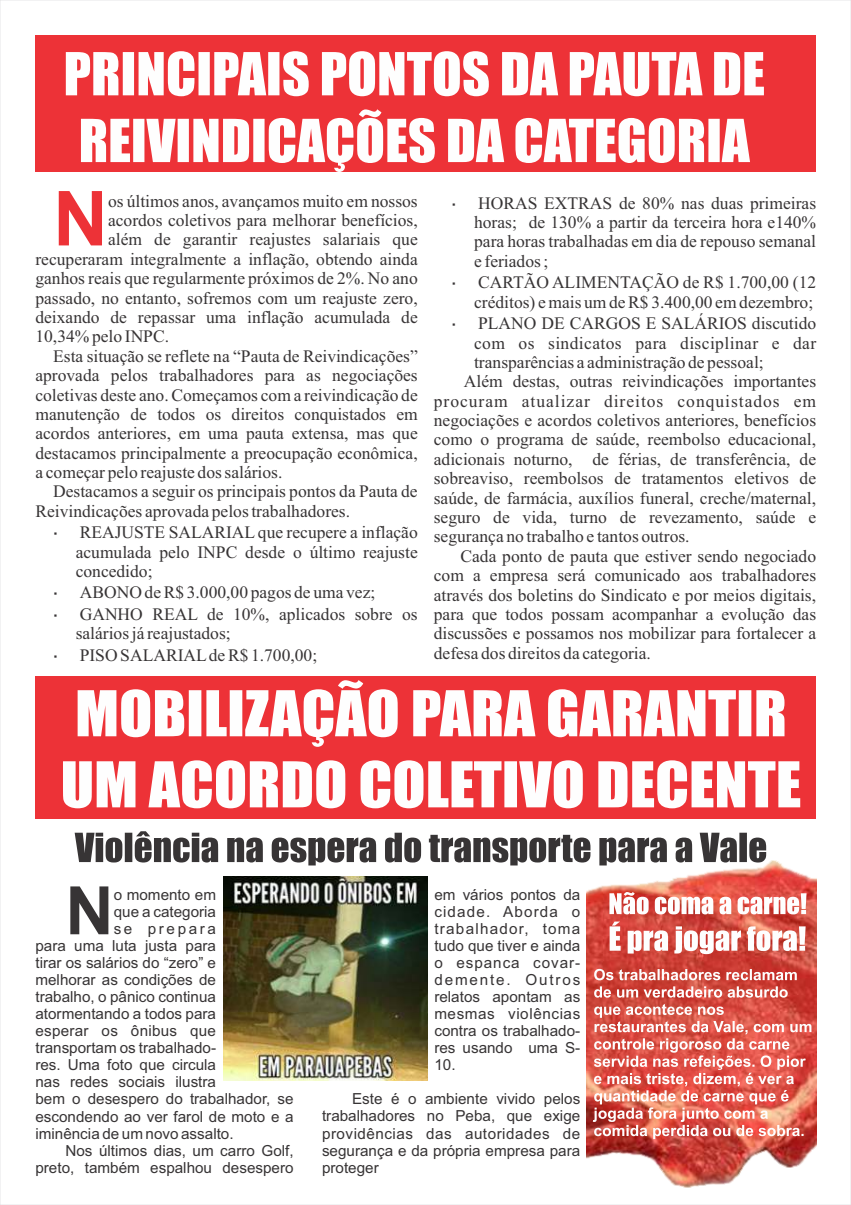
<style>
.page{position:relative;width:851px;height:1205px;background:#fff}
.page>*{position:absolute;margin:0;border:0;box-sizing:border-box;transform-origin:0 0}
.t1{font:700 75.88px "Arial";color:#ed3237}
.t2{font:700 66.75px "Arial";color:#373435}
.t3{font:17.5px/19.4px "Times New Roman";color:#373435}
.t4{font:17.5px "Times New Roman";letter-spacing:.055em;color:#373435}
.t5{font:17.5px "Times New Roman";letter-spacing:.025em;color:#373435}
.t6{font:15.25px/17px "Arial";color:#373435;text-align:justify}
.t7{font:15.25px "Arial";letter-spacing:.17em;color:#373435}
</style>
<div class="page">
<img style="left:586px;top:860px;width:230px;height:327px">
<div style="left:35px;top:35px;width:781px;height:137px;background:#ed3237"></div>
<div style="left:35px;top:676px;width:781px;height:142px;background:#ed3237"></div>
<svg style="left:66px;top:51px;width:697px;height:121px"></svg>
<svg style="left:63px;top:680px;width:737px;height:128px"></svg>
<svg style="left:75px;top:831px;width:691px;height:34px"></svg>
<svg style="left:592px;top:969px;width:219px;height:170px"></svg>
<img style="left:223px;top:876px;width:204px;height:204px">
<svg style="left:609px;top:892px;width:197px;height:62px"></svg>
<h1 class="t1" style="left:53px;top:190px;width:56px">N</h1>
<p class="t3" style="left:108px;top:193px;width:311px">os últimos anos, avançamos muito em nossos</p>
<p class="t3" style="left:108px;top:212px;width:311px">acordos coletivos para melhorar benefícios,</p>
<p class="t3" style="left:108px;top:232px;width:311px">além de garantir reajustes salariais que</p>
<p class="t3" style="left:35px;top:251px;width:384px">recuperaram integralmente a inflação, obtendo ainda</p>
<p class="t3" style="left:35px;top:270px;width:384px">ganhos reais que regularmente próximos de 2%. No ano</p>
<p class="t3" style="left:35px;top:290px;width:384px">passado, no entanto, sofremos com um reajuste zero,</p>
<p class="t3" style="left:35px;top:309px;width:384px">deixando de repassar uma inflação acumulada de</p>
<p class="t3" style="left:35px;top:328px;width:135px">10,34% pelo INPC.</p>
<p class="t3" style="left:53px;top:348px;width:366px">Esta situação se reflete na “Pauta de Reivindicações”</p>
<p class="t3" style="left:35px;top:367px;width:384px">aprovada pelos trabalhadores para as negociações</p>
<p class="t3" style="left:35px;top:387px;width:384px">coletivas deste ano. Começamos com a reivindicação de</p>
<p class="t3" style="left:35px;top:406px;width:384px">manutenção de todos os direitos conquistados em</p>
<p class="t3" style="left:35px;top:425px;width:384px">acordos anteriores, em uma pauta extensa, mas que</p>
<p class="t3" style="left:35px;top:445px;width:384px">destacamos principalmente a preocupação econômica,</p>
<p class="t3" style="left:35px;top:464px;width:248px">a começar pelo reajuste dos salários.</p>
<p class="t3" style="left:53px;top:483px;width:366px">Destacamos a seguir os principais pontos da Pauta de</p>
<p class="t3" style="left:35px;top:503px;width:316px">Reivindicações aprovada pelos trabalhadores.</p>
<p class="t3" style="left:76px;top:524px;width:343px;text-align:justify">REAJUSTE SALARIAL que recupere a inflação acumulada pelo INPC desde o último reajuste concedido;</p>
<p class="t3" style="left:80px;top:583px;width:339px;line-height:21.4px">ABONO de R$ 3.000,00 pagos de uma vez;<br>GANHO REAL de 10%, aplicados sobre os</p>
<p class="t3" style="left:76px;top:624px;width:243px;line-height:21.4px">salários já reajustados;<br>PISO SALARIALde R$ 1.700,00;</p>
<p class="t3" style="left:474px;top:195px;width:343px;text-align:justify">HORAS EXTRAS de 80% nas duas primeiras horas; de 130% a partir da terceira hora e140% para horas trabalhadas em dia de repouso semanal e feriados ;</p>
<p class="t3" style="left:474px;top:274px;width:343px">CARTÃO ALIMENTAÇÃO de R$ 1.700,00 (12 créditos) e mais um de R$ 3.400,00 em dezembro;</p>
<p class="t3" style="left:478px;top:315px;width:339px">PLANO DE CARGOS E SALÁRIOS discutido</p>
<p class="t5" style="left:474px;top:336px;width:343px">com os sindicatos para disciplinar e dar</p>
<p class="t3" style="left:474px;top:354px;width:291px">transparências a administração de pessoal;</p>
<p class="t3" style="left:464px;top:373px;width:354px">Além destas, outras reivindicações importantes</p>
<p class="t4" style="left:434px;top:394px;width:384px">procuram atualizar direitos conquistados em</p>
<p class="t3" style="left:434px;top:412px;width:384px">negociações e acordos coletivos anteriores, benefícios</p>
<p class="t3" style="left:434px;top:431px;width:384px">como o programa de saúde, reembolso educacional,</p>
<p class="t3" style="left:434px;top:451px;width:384px">adicionais noturno, de férias, de transferência, de</p>
<p class="t3" style="left:434px;top:470px;width:384px">sobreaviso, reembolsos de tratamentos eletivos de</p>
<p class="t3" style="left:434px;top:490px;width:384px">saúde, de farmácia, auxílios funeral, creche/maternal,</p>
<p class="t3" style="left:434px;top:509px;width:384px">seguro de vida, turno de revezamento, saúde e</p>
<p class="t3" style="left:434px;top:528px;width:257px">segurança no trabalho e tantos outros.</p>
<p class="t3" style="left:460px;top:548px;width:357px">Cada ponto de pauta que estiver sendo negociado</p>
<p class="t3" style="left:434px;top:567px;width:384px">com a empresa será comunicado aos trabalhadores</p>
<p class="t3" style="left:434px;top:587px;width:384px">através dos boletins do Sindicato e por meios digitais,</p>
<p class="t3" style="left:434px;top:606px;width:384px">para que todos possam acompanhar a evolução das</p>
<p class="t3" style="left:434px;top:625px;width:384px">discussões e possamos nos mobilizar para fortalecer a</p>
<p class="t3" style="left:434px;top:645px;width:219px">defesa dos direitos da categoria.</p>
<h2 class="t2" style="left:65px;top:885px;width:50px">N</h2>
<p class="t6" style="left:114px;top:888px;width:104px">o momento em</p>
<p class="t6" style="left:114px;top:905px;width:104px">que a categoria</p>
<p class="t7" style="left:114px;top:923px;width:104px">se prepara</p>
<p class="t6" style="left:35px;top:939px;width:182px">para uma luta justa para</p>
<p class="t6" style="left:35px;top:956px;width:182px">tirar os salários do “zero” e</p>
<p class="t6" style="left:35px;top:973px;width:182px">melhorar as condições de</p>
<p class="t6" style="left:35px;top:990px;width:182px">trabalho, o pânico continua</p>
<p class="t6" style="left:35px;top:1007px;width:182px">atormentando a todos para</p>
<p class="t6" style="left:35px;top:1024px;width:182px">esperar os ônibus que</p>
<p class="t6" style="left:35px;top:1041px;width:182px">transportam os trabalhado-</p>
<p class="t6" style="left:35px;top:1058px;width:182px">res. Uma foto que circula</p>
<p class="t6" style="left:35px;top:1075px;width:182px">nas redes sociais ilustra</p>
<p class="t6" style="left:35px;top:1092px;width:260px">bem o desespero do trabalhador, se</p>
<p class="t6" style="left:35px;top:1109px;width:260px">escondendo ao ver farol de moto e a</p>
<p class="t6" style="left:35px;top:1126px;width:200px">iminência de um novo assalto.</p>
<p class="t6" style="left:65px;top:1143px;width:230px">Nos últimos dias, um carro Golf,</p>
<p class="t6" style="left:35px;top:1160px;width:260px">preto, também espalhou desespero</p>
<p class="t6" style="left:434px;top:888px;width:147px">em vários pontos da cidade. Aborda o trabalhador, toma tudo que tiver e ainda o espanca covar&shy;demente. Outros relatos apontam as mesmas violências contra os trabalhado&shy;res usando uma S-10.</p>
<p class="t6" style="left:322px;top:1092px;width:260px;text-indent:30px">Este é o ambiente vivido pelos trabalhadores no Peba, que exige providências das autoridades de segurança e da própria empresa para proteger</p>
</div>
